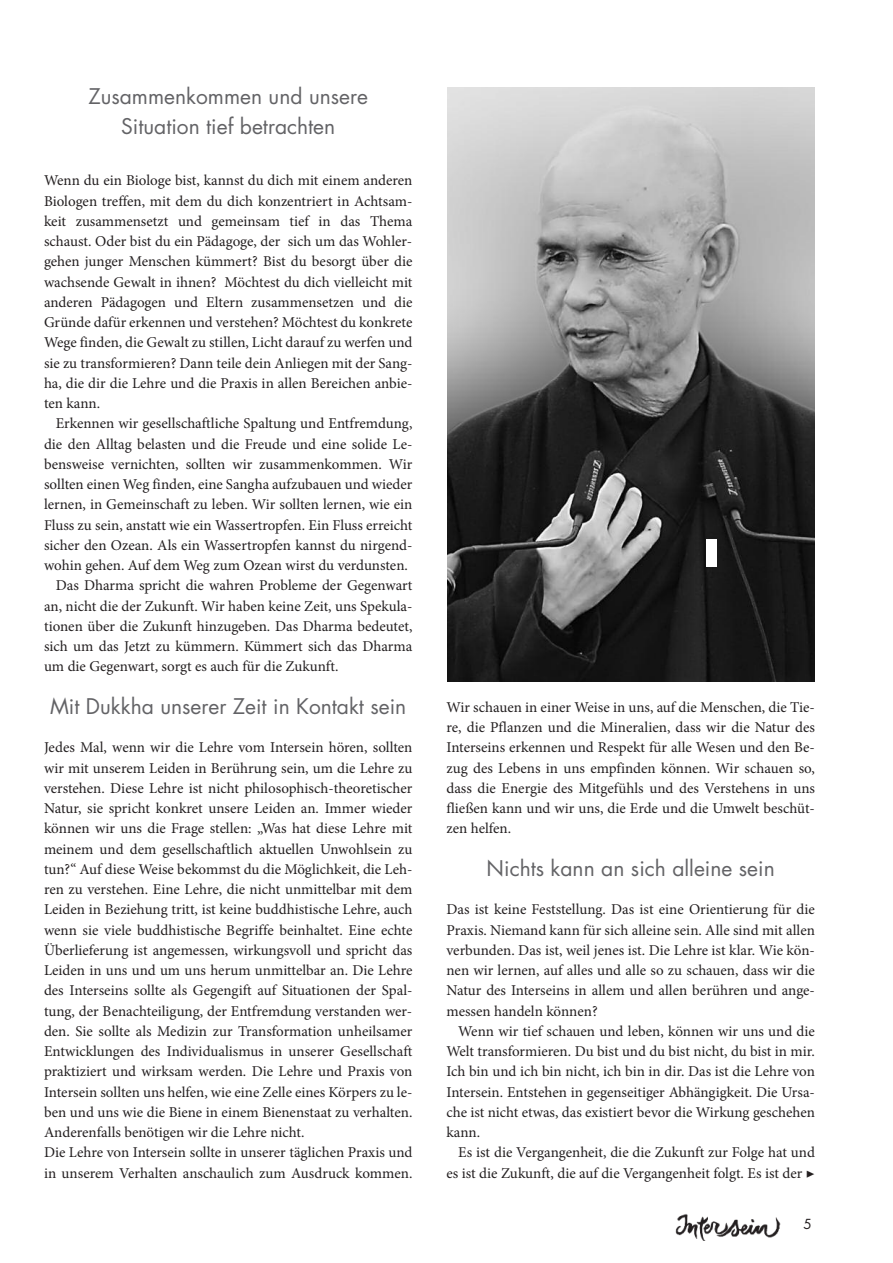
<style>
.page{position:relative;width:893px;height:1263px;background:#fff}
.page>*{position:absolute;margin:0;border:0;box-sizing:border-box;transform-origin:0 0}
.t1{font:21px/30px "Futura";color:#636366;text-align:center}
.t2{font:15px/20.2px "Minion Pro";color:#231f20;text-align:justify}
.t3{font:13.5px "Futura";color:#231f20}
</style>
<div class="page">
<img style="left:675px;top:1214px;width:105px;height:27px">
<img style="left:448px;top:88px;width:367px;height:593px">
<div style="left:707px;top:540px;width:10px;height:27px;background:#fff"></div>
<h1 class="t1" style="left:88px;top:83px;width:281px">Zusammenkommen und unsere<br>Situation tief betrachten</h1>
<p class="t2" style="left:44px;top:172px;width:370px">Wenn du ein Biologe bist, kannst du dich mit einem anderen Biologen treffen, mit dem du dich konzentriert in Achtsam&shy;keit zusammensetzt und gemeinsam tief in das Thema schaust. Oder bist du ein Pädagoge, der sich um das Wohler&shy;gehen junger Menschen kümmert? Bist du besorgt über die wachsende Gewalt in ihnen? Möchtest du dich vielleicht mit anderen Pädagogen und Eltern zusammensetzen und die Gründe dafür erkennen und verstehen? Möchtest du konkrete Wege finden, die Gewalt zu stillen, Licht darauf zu werfen und sie zu transformieren? Dann teile dein Anliegen mit der Sang&shy;ha, die dir die Lehre und die Praxis in allen Bereichen anbie&shy;ten kann.</p>
<p class="t2" style="left:56px;top:415px;width:358px">Erkennen wir gesellschaftliche Spaltung und Entfremdung,</p>
<p class="t2" style="left:44px;top:435px;width:370px">die den Alltag belasten und die Freude und eine solide Le-</p>
<p class="t2" style="left:44px;top:455px;width:370px">bensweise vernichten, sollten wir zusammenkommen. Wir</p>
<p class="t2" style="left:44px;top:475px;width:370px">sollten einen Weg finden, eine Sangha aufzubauen und wieder</p>
<p class="t2" style="left:44px;top:496px;width:370px">lernen, in Gemeinschaft zu leben. Wir sollten lernen, wie ein</p>
<p class="t2" style="left:44px;top:516px;width:370px">Fluss zu sein, anstatt wie ein Wassertropfen. Ein Fluss erreicht</p>
<p class="t2" style="left:44px;top:536px;width:370px">sicher den Ozean. Als ein Wassertropfen kannst du nirgend-</p>
<p class="t2" style="left:44px;top:556px;width:365px">wohin gehen. Auf dem Weg zum Ozean wirst du verdunsten.</p>
<p class="t2" style="left:56px;top:577px;width:358px">Das Dharma spricht die wahren Probleme der Gegenwart</p>
<p class="t2" style="left:44px;top:597px;width:370px">an, nicht die der Zukunft. Wir haben keine Zeit, uns Spekula-</p>
<p class="t2" style="left:44px;top:617px;width:370px">tionen über die Zukunft hinzugeben. Das Dharma bedeutet,</p>
<p class="t2" style="left:44px;top:637px;width:370px">sich um das Jetzt zu kümmern. Kümmert sich das Dharma</p>
<p class="t2" style="left:44px;top:658px;width:296px">um die Gegenwart, sorgt es auch für die Zukunft.</p>
<h1 class="t1" style="left:50px;top:693px;width:358px">Mit Dukkha unserer Zeit in Kontakt sein</h1>
<p class="t2" style="left:44px;top:739px;width:370px;text-align:left">Jedes Mal, wenn wir die Lehre vom Intersein hören, sollten wir mit unserem Leiden in Berührung sein, um die Lehre zu verstehen. Diese Lehre ist nicht philosophisch-theoretischer Natur, sie spricht konkret unsere Leiden an. Immer wieder können wir uns die Frage stellen: „Was hat diese Lehre mit meinem und dem gesellschaftlich aktuellen Unwohlsein zu tun?“ Auf diese Weise bekommst du die Möglichkeit, die Leh&shy;ren zu verstehen. Eine Lehre, die nicht unmittelbar mit dem Leiden in Beziehung tritt, ist keine buddhistische Lehre, auch wenn sie viele buddhistische Begriffe beinhaltet. Eine echte Überlieferung ist angemessen, wirkungsvoll und spricht das Leiden in uns und um uns herum unmittelbar an. Die Lehre des Interseins sollte als Gegengift auf Situationen der Spal&shy;tung, der Benachteiligung, der Entfremdung verstanden wer&shy;den. Sie sollte als Medizin zur Transformation unheilsamer Entwicklungen des Individualismus in unserer Gesellschaft praktiziert und wirksam werden. Die Lehre und Praxis von Intersein sollten uns helfen, wie eine Zelle eines Körpers zu le&shy;ben und uns wie die Biene in einem Bienenstaat zu verhalten.<br>Anderenfalls benötigen wir die Lehre nicht.<br>Die Lehre von Intersein sollte in unserer täglichen Praxis und in unserem Verhalten anschaulich zum Ausdruck kommen.</p>
<p class="t2" style="left:446px;top:698px;width:370px">Wir schauen in einer Weise in uns, auf die Menschen, die Tie&shy;re, die Pflanzen und die Mineralien, dass wir die Natur des Interseins erkennen und Respekt für alle Wesen und den Be&shy;zug des Lebens in uns empfinden können. Wir schauen so, dass die Energie des Mitgefühls und des Verstehens in uns fließen kann und wir uns, die Erde und die Umwelt beschüt&shy;zen helfen.</p>
<h1 class="t1" style="left:487px;top:855px;width:290px">Nichts kann an sich alleine sein</h1>
<p class="t2" style="left:446px;top:901px;width:370px">Das ist keine Feststellung. Das ist eine Orientierung für die Praxis. Niemand kann für sich alleine sein. Alle sind mit allen verbunden. Das ist, weil jenes ist. Die Lehre ist klar. Wie kön&shy;nen wir lernen, auf alles und alle so zu schauen, dass wir die Natur des Interseins in allem und allen berühren und ange&shy;messen handeln können?</p>
<p class="t2" style="left:446px;top:1022px;width:370px;text-indent:12px">Wenn wir tief schauen und leben, können wir uns und die Welt transformieren. Du bist und du bist nicht, du bist in mir.<br>Ich bin und ich bin nicht, ich bin in dir. Das ist die Lehre von Intersein. Entstehen in gegenseitiger Abhängigkeit. Die Ursa&shy;che ist nicht etwas, das existiert bevor die Wirkung geschehen kann.</p>
<p class="t2" style="left:446px;top:1144px;width:370px;text-align:right">Es ist die Vergangenheit, die die Zukunft zur Folge hat und es ist die Zukunft, die auf die Vergangenheit folgt. Es ist der ▶</p>
<p class="t3" style="left:804px;top:1218px;width:10px">5</p>
</div>
